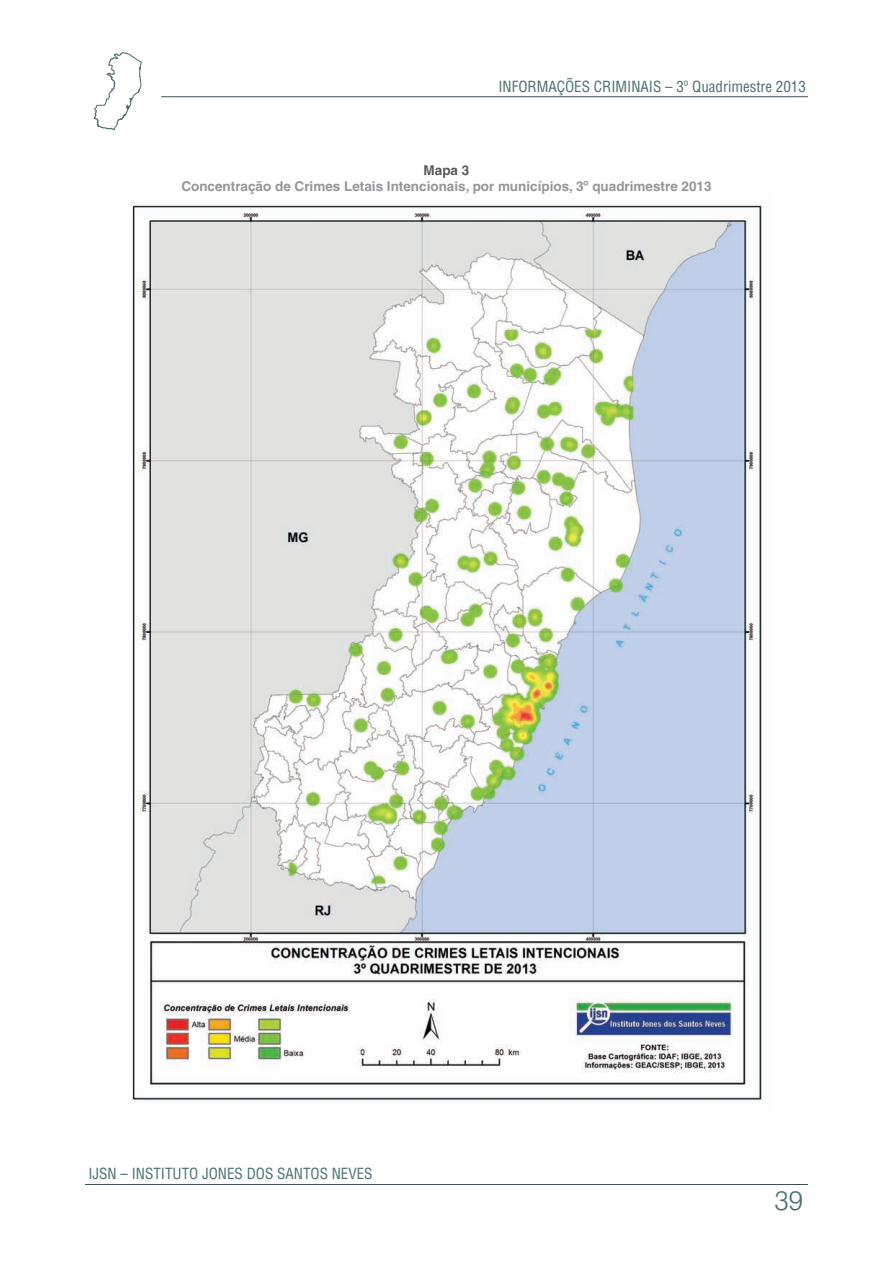
<style>
.page{position:relative;width:893px;height:1263px;background:#fff}
.page>*{position:absolute;margin:0;border:0;box-sizing:border-box;transform-origin:0 0}
.t1{font:300 27px "Swiss 721 BT";color:#496e6d}
.t2{font:condensed 15px "Helvetica LT";color:#496e6d}
.t3{font:700 13.5px "Helvetica LT";color:#939598}
.t4{font:700 13.5px "Helvetica LT";color:#57585a}
</style>
<div class="page">
<img style="left:131px;top:202px;width:634px;height:900px">
<hr style="left:161px;top:96px;width:647px;height:1px;background:#425159">
<svg style="left:94px;top:52px;width:48px;height:78px"></svg>
<hr style="left:85px;top:1184px;width:723px;height:1px;background:#425159">
<p class="t2" style="left:498px;top:80px;width:309px">INFORMAÇÕES CRIMINAIS – 3º Quadrimestre 2013</p>
<p class="t4" style="left:424px;top:165px;width:47px">Mapa 3</p>
<p class="t3" style="left:181px;top:181px;width:532px">Concentração de Crimes Letais Intencionais, por municípios, 3º quadrimestre 2013</p>
<p class="t2" style="left:88px;top:1167px;width:286px">IJSN – INSTITUTO JONES DOS SANTOS NEVES</p>
<h1 class="t1" style="left:774px;top:1189px;width:30px">39</h1>
</div>
